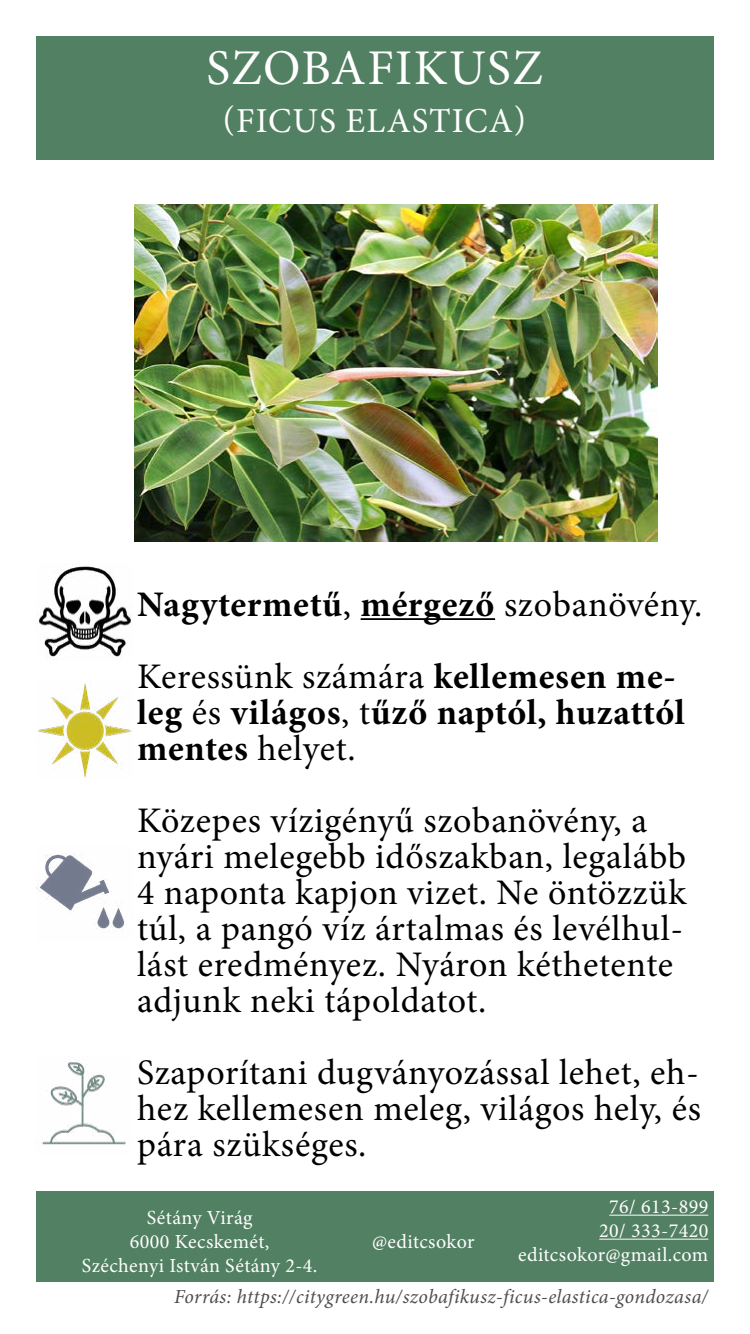
<style>
.page{position:relative;width:750px;height:1334px;background:#fff}
.page>*{position:absolute;margin:0;border:0;box-sizing:border-box;transform-origin:0 0}
.t1{font:50px "Minion Pro";letter-spacing:.03em;color:#fff}
.t2{font:36px/36px "Minion Pro";letter-spacing:.02em;color:#000}
.t3{font:700 36px/72px "Minion Pro";letter-spacing:.02em;color:#000}
.t4{font:35px "Minion Pro";letter-spacing:.03em;color:#fff}
.t5{font:20px/24px "Minion Pro";letter-spacing:.02em;color:#fff;text-align:center}
.t6{font:italic 20px "Minion Pro";letter-spacing:.015em;color:#4d4d4d}
.s1{font-weight:400}
</style>
<div class="page">
<img style="left:135px;top:205px;width:522px;height:337px">
<div style="left:36px;top:36px;width:678px;height:124px;background:#528062"></div>
<hr style="left:361px;top:618px;width:134px;height:2px;background:#000">
<div style="left:36px;top:1192px;width:678px;height:90px;background:#528062"></div>
<hr style="left:609px;top:1215px;width:99px;height:1px;background:#fff">
<hr style="left:599px;top:1239px;width:109px;height:1px;background:#fff">
<img style="left:36px;top:853px;width:88px;height:77px">
<img style="left:41px;top:1060px;width:85px;height:85px">
<img style="left:38px;top:683px;width:95px;height:95px">
<img style="left:37px;top:564px;width:95px;height:96px">
<h1 class="t1" style="left:206px;top:35px;width:338px">SZOBAFIKUSZ</h1>
<p class="t4" style="left:223px;top:97px;width:305px">(FICUS ELASTICA)</p>
<p class="t3" style="left:137px;top:568px;width:567px">Nagytermetű<span class="s1">,</span> mérgező <span class="s1">szobanövény.<br>Keressünk számára</span> kellemesen me-</p>
<p class="t3" style="left:137px;top:694px;width:549px;line-height:36px">leg <span class="s1">és</span> világos<span class="s1">, t</span>űző naptól, huzattól mentes <span class="s1">helyet.</span></p>
<p class="t2" style="left:137px;top:802px;width:551px">Közepes vízigényű szobanövény, a nyári melegebb időszakban, legalább 4 naponta kapjon vizet. Ne öntözzük túl, a pangó víz ártalmas és levélhul&shy;lást eredményez. Nyáron kéthetente adjunk neki tápoldatot.</p>
<p class="t2" style="left:137px;top:1054px;width:566px;text-align:justify">Szaporítani dugványozással lehet, eh&shy;hez kellemesen meleg, világos hely, és pára szükséges.</p>
<p class="t5" style="left:82px;top:1206px;width:237px">Sétány Virág<br>6000 Kecskemét,<br>Széchenyi István Sétány 2-4.</p>
<p class="t5" style="left:518px;top:1195px;width:192px;text-align:right">76/ 613-899<br>20/ 333-7420 editcsokor@gmail.com</p>
<p class="t5" style="left:372px;top:1230px;width:104px">@editcsokor</p>
<p class="t6" style="left:174px;top:1283px;width:536px">Forrás: https://citygreen.hu/szobafikusz-ficus-elastica-gondozasa/</p>
</div>
